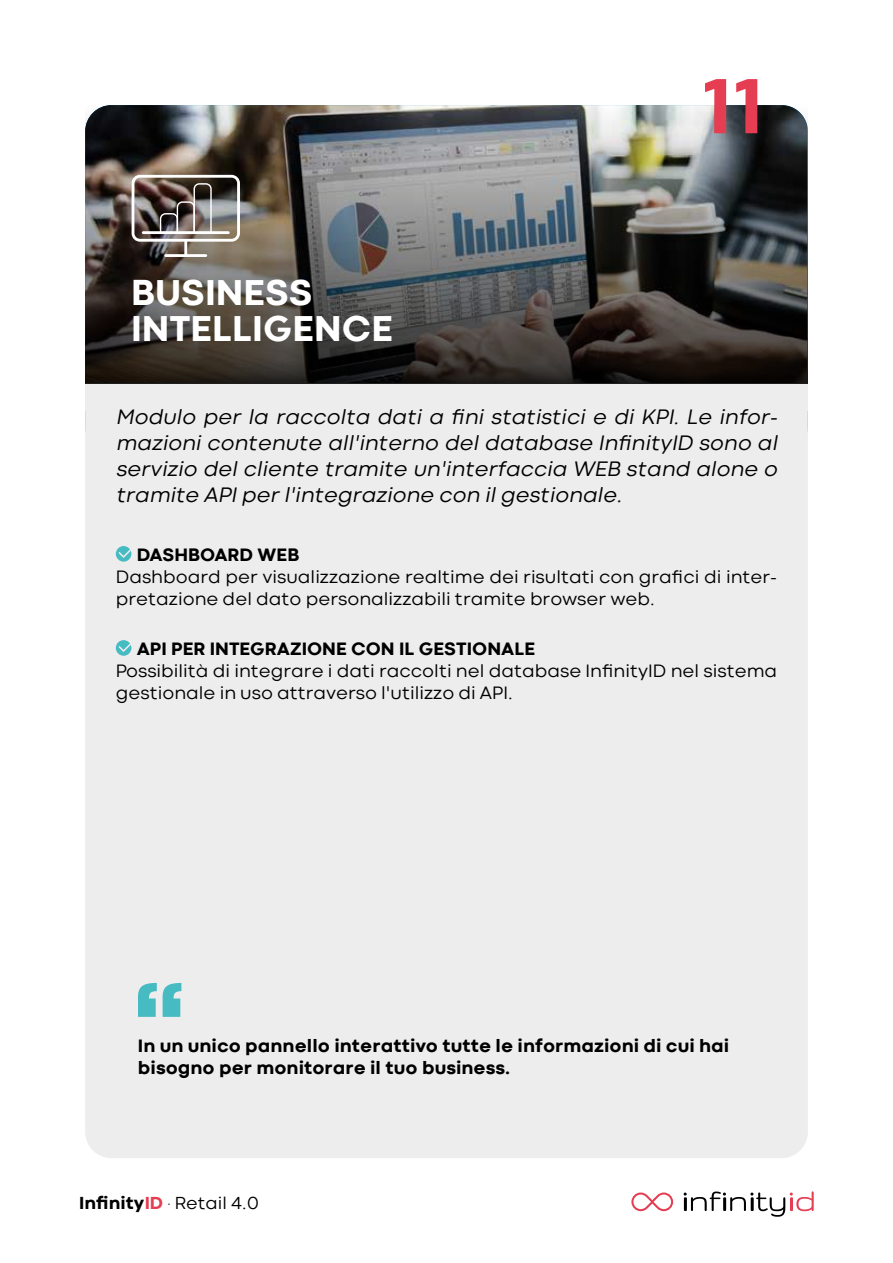
<style>
.page{position:relative;width:893px;height:1263px;background:#fff}
.page>*{position:absolute;margin:0;border:0;box-sizing:border-box;transform-origin:0 0}
.t1{font:800 81.45px "Codec Cold";color:#e53d51}
.t2{font:800 37.05px/35.5px "Codec Cold";color:#fff}
.t3{font:italic 21.6px/26px "Codec Cold News";color:#000;text-align:justify}
.t4{font:18.6px/22.2px "Codec Cold News";color:#000}
.t5{font:800 18.6px/22.2px "Codec Cold";color:#000}
.t6{font:18px "Codec Cold News";color:#000}
.s1{font-family:"Codec Cold";font-weight:800}
.s2{font-family:"Codec Cold";font-weight:800;color:#e53d51}
</style>
<div class="page">
<svg style="left:631px;top:1192px;width:42px;height:19px"></svg>
<svg style="left:684px;top:1191px;width:130px;height:26px"></svg>
<div style="left:85px;top:383px;width:723px;height:775px;background:#ededed;border-radius:26px"></div>
<svg style="left:85px;top:383px;width:723px;height:21px"></svg>
<img style="left:85px;top:105px;width:723px;height:278px">
<div style="left:132px;top:175px;width:108px;height:67px;border:3px solid #fff;border-radius:7px"></div>
<hr style="left:184px;top:240px;width:3px;height:16px;background:#fff">
<hr style="left:166px;top:254px;width:40px;height:3px;background:#fff">
<svg style="left:159px;top:182px;width:53px;height:49px;background:#675c58"></svg>
<hr style="left:143px;top:231px;width:85px;height:3px;background:#fff">
<svg style="left:116px;top:546px;width:15px;height:16px"></svg>
<svg style="left:117px;top:546px;width:15px;height:13px"></svg>
<svg style="left:116px;top:640px;width:15px;height:16px"></svg>
<svg style="left:117px;top:640px;width:15px;height:13px"></svg>
<svg style="left:138px;top:983px;width:43px;height:34px"></svg>
<h2 class="t2" style="left:131px;top:275px;width:264px">BUSINESS<br>INTELLIGENCE</h2>
<h1 class="t1" style="left:702px;top:56px;width:64px">11</h1>
<p class="t3" style="left:116px;top:404px;width:663px">Modulo per la raccolta dati a fini statistici e di KPI. Le infor&shy;mazioni contenute all'interno del database InfinityID sono al servizio del cliente tramite un'interfaccia WEB stand alone o tramite API per l'integrazione con il gestionale.</p>
<p class="t5" style="left:137px;top:543px;width:164px">DASHBOARD WEB</p>
<p class="t4" style="left:116px;top:565px;width:663px">Dashboard per visualizzazione realtime dei risultati con grafici di inter&shy;pretazione del dato personalizzabili tramite browser web.</p>
<p class="t5" style="left:137px;top:637px;width:400px">API PER INTEGRAZIONE CON IL GESTIONALE</p>
<p class="t4" style="left:116px;top:659px;width:663px">Possibilità di integrare i dati raccolti nel database InfinityID nel sistema gestionale in uso attraverso l'utilizzo di API.</p>
<p class="t5" style="left:138px;top:1034px;width:593px">In un unico pannello interattivo tutte le informazioni di cui hai bisogno per monitorare il tuo business.</p>
<p class="t6" style="left:79px;top:1193px;width:181px"><span class="s1">Infinity</span><span class="s2">ID</span> . Retail 4.0</p>
</div>
